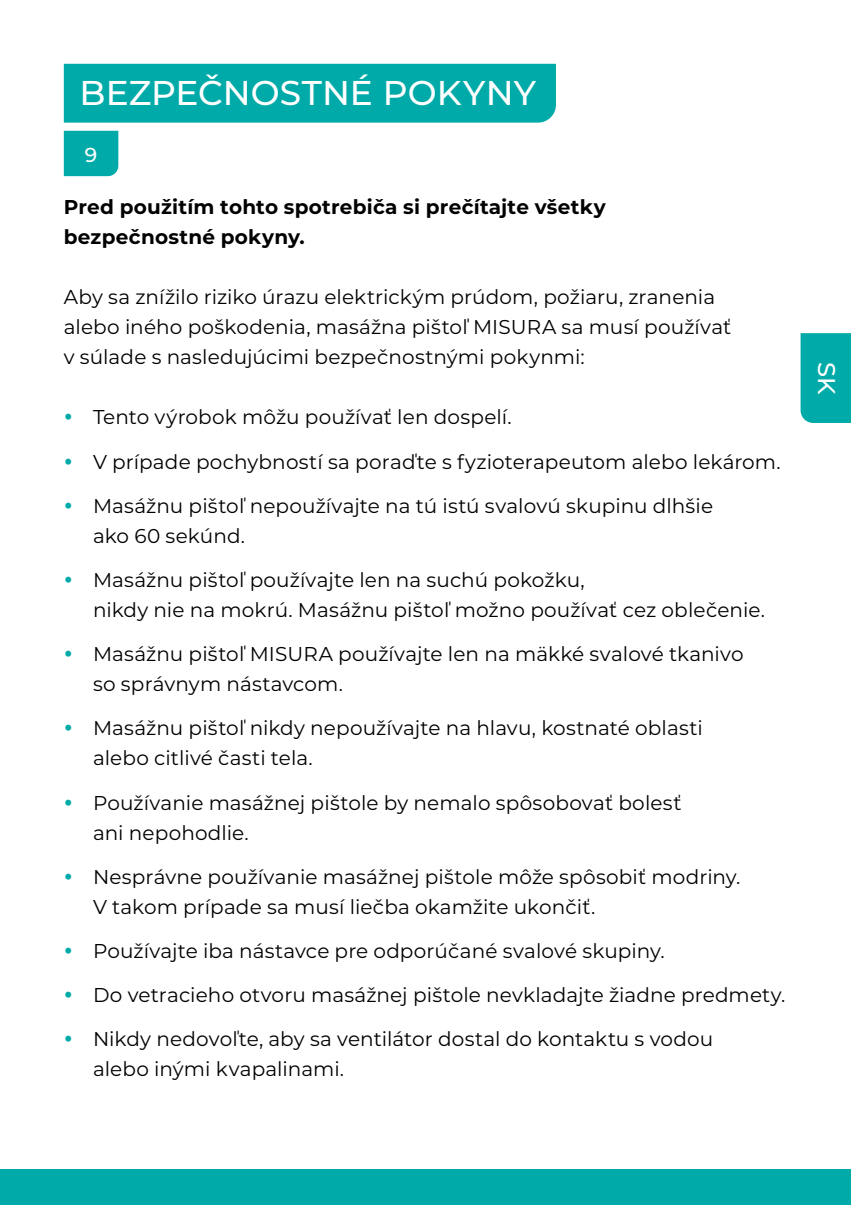
<style>
.page{position:relative;width:851px;height:1205px;background:#fff}
.page>*{position:absolute;margin:0;border:0;box-sizing:border-box;transform-origin:0 0}
.t1{font:500 34.25px "Montserrat";letter-spacing:.005em;color:#fff}
.t2{font:500 24.25px "Montserrat";color:#fff}
.t3{font:500 20.25px "Montserrat";color:#fff}
.t4{font:20px/30px "Montserrat";letter-spacing:.005em;color:#000}
.t5{font:700 20px/30px "Montserrat";letter-spacing:.01em;color:#000}
.s1{color:#00aaa8}
</style>
<div class="page">
<div style="left:0;top:1169px;width:850px;height:36px;background:#00aaa8"></div>
<div style="left:64px;top:64px;width:492px;height:59px;background:#00aaa8"></div>
<div style="left:64px;top:131px;width:54px;height:45px;background:#00aaa8"></div>
<div style="left:800px;top:333px;width:50px;height:90px;background:#00aaa8"></div>
<h1 class="t1" style="left:79px;top:69px;width:458px">BEZPEČNOSTNÉ POKYNY</h1>
<p class="t3" style="left:85px;top:140px;width:14px">9</p>
<p class="t5" style="left:64px;top:191px;width:543px">Pred použitím tohto spotrebiča si prečítajte všetky bezpečnostné pokyny.</p>
<p class="t4" style="left:64px;top:281px;width:669px">Aby sa znížilo riziko úrazu elektrickým prúdom, požiaru, zranenia alebo iného poškodenia, masážna pištoľ MISURA sa musí používať v súlade s nasledujúcimi bezpečnostnými pokynmi:</p>
<p class="t4" style="left:64px;top:401px;width:449px"><span class="s1">•</span> Tento výrobok môžu používať len dospelí.</p>
<p class="t4" style="left:64px;top:446px;width:718px"><span class="s1">•</span> V prípade pochybností sa poraďte s fyzioterapeutom alebo lekárom.</p>
<p class="t4" style="left:93px;top:490px;width:621px;text-indent:-29px"><span class="s1">•</span> Masážnu pištoľ nepoužívajte na tú istú svalovú skupinu dlhšie ako 60 sekúnd.</p>
<p class="t4" style="left:93px;top:564px;width:673px;text-indent:-29px"><span class="s1">•</span> Masážnu pištoľ používajte len na suchú pokožku,<br>nikdy nie na mokrú. Masážnu pištoľ možno používať cez oblečenie.</p>
<p class="t4" style="left:93px;top:638px;width:652px;text-indent:-29px"><span class="s1">•</span> Masážnu pištoľ MISURA používajte len na mäkké svalové tkanivo so správnym nástavcom.</p>
<p class="t4" style="left:93px;top:712px;width:611px;text-indent:-29px"><span class="s1">•</span> Masážnu pištoľ nikdy nepoužívajte na hlavu, kostnaté oblasti alebo citlivé časti tela.</p>
<p class="t4" style="left:93px;top:787px;width:590px;text-indent:-29px"><span class="s1">•</span> Používanie masážnej pištole by nemalo spôsobovať bolesť ani nepohodlie.</p>
<p class="t4" style="left:93px;top:861px;width:648px;text-indent:-29px"><span class="s1">•</span> Nesprávne používanie masážnej pištole môže spôsobiť modriny.<br>V takom prípade sa musí liečba okamžite ukončiť.</p>
<p class="t4" style="left:64px;top:935px;width:602px"><span class="s1">•</span> Používajte iba nástavce pre odporúčané svalové skupiny.</p>
<p class="t4" style="left:64px;top:979px;width:722px"><span class="s1">•</span> Do vetracieho otvoru masážnej pištole nevkladajte žiadne predmety.</p>
<p class="t4" style="left:93px;top:1023px;width:621px;text-indent:-29px"><span class="s1">•</span> Nikdy nedovoľte, aby sa ventilátor dostal do kontaktu s vodou alebo inými kvapalinami.</p>
<p class="t2" style="left:843px;top:362px;width:34px;rotate:90deg">SK</p>
</div>
